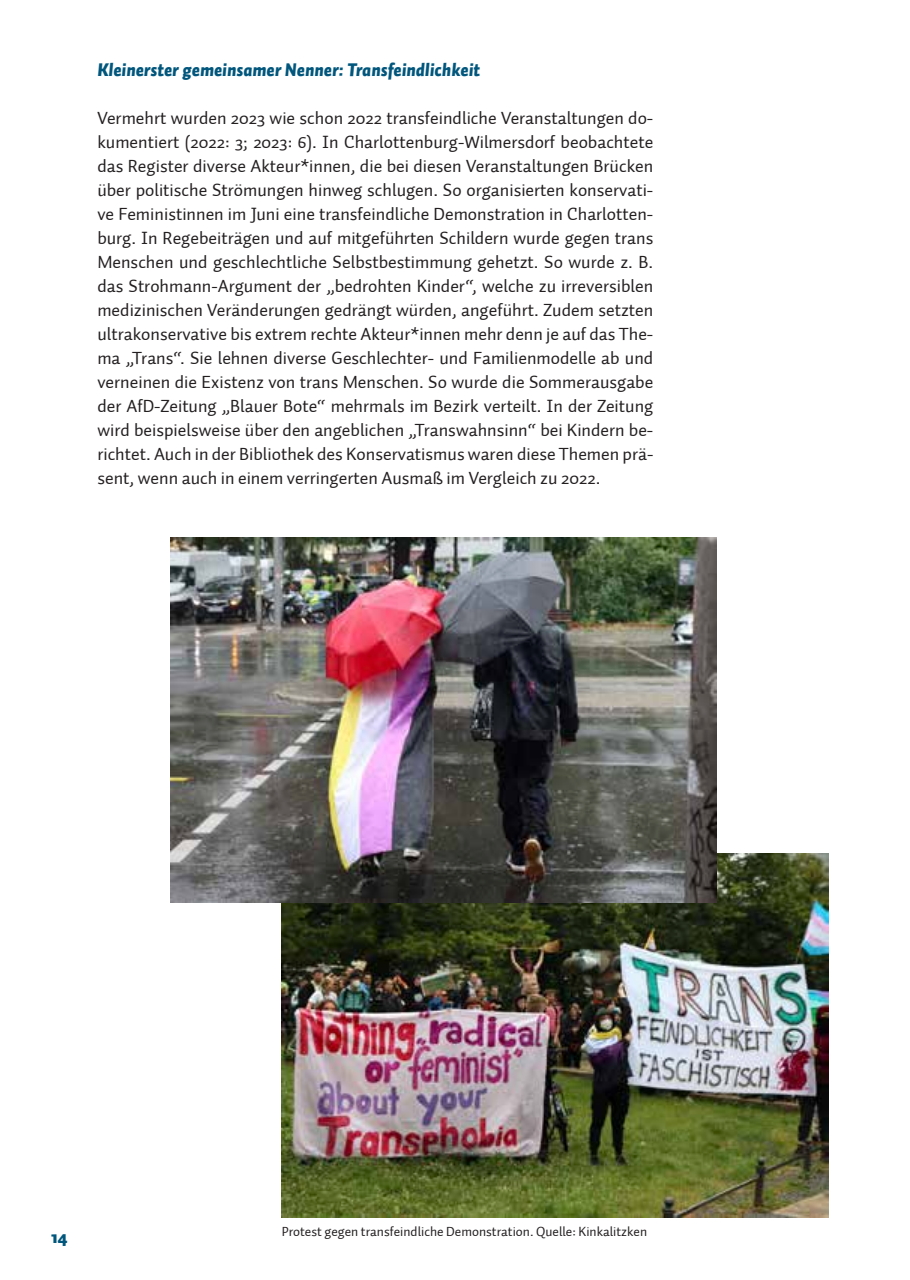
<style>
.page{position:relative;width:910px;height:1280px;background:#fff}
.page>*{position:absolute;margin:0;border:0;box-sizing:border-box;transform-origin:0 0}
.t1{font:18px/24px "Auto 1";color:#231f20;text-align:justify}
.t2{font:italic 900 18px "Auto 1";color:#00567c}
.t3{font:900 18px "Auto 1";color:#00567c}
.t4{font:13.5px "Auto 1";color:#231f20}
</style>
<div class="page">
<img style="left:282px;top:853px;width:546px;height:364px">
<img style="left:170px;top:538px;width:546px;height:364px">
<p class="t2" style="left:97px;top:58px;width:384px">Kleinerster gemeinsamer Nenner: Transfeindlichkeit</p>
<p class="t1" style="left:97px;top:107px;width:557px">Vermehrt wurden 2023 wie schon 2022 transfeindliche Veranstaltungen do&shy;kumentiert (2022: 3; 2023: 6). In Charlottenburg-Wilmersdorf beobachtete das Register diverse Akteur*innen, die bei diesen Veranstaltungen Brücken über politische Strömungen hinweg schlugen. So organisierten konservati&shy;ve Feministinnen im Juni eine transfeindliche Demonstration in Charlotten&shy;burg. In Regebeiträgen und auf mitgeführten Schildern wurde gegen trans Menschen und geschlechtliche Selbstbestimmung gehetzt. So wurde z. B. das Strohmann-Argument der „bedrohten Kinder“, welche zu irreversiblen medizinischen Veränderungen gedrängt würden, angeführt. Zudem setzten ultrakonservative bis extrem rechte Akteur*innen mehr denn je auf das The&shy;ma „Trans“. Sie lehnen diverse Geschlechter- und Familienmodelle ab und verneinen die Existenz von trans Menschen. So wurde die Sommerausgabe der AfD-Zeitung „Blauer Bote“ mehrmals im Bezirk verteilt. In der Zeitung wird beispielsweise über den angeblichen „Transwahnsinn“ bei Kindern be&shy;richtet. Auch in der Bibliothek des Konservatismus waren diese Themen prä&shy;sent, wenn auch in einem verringerten Ausmaß im Vergleich zu 2022.</p>
<p class="t3" style="left:51px;top:1225px;width:18px">14</p>
<p class="t4" style="left:282px;top:1223px;width:367px">Protest gegen transfeindliche Demonstration. Quelle: Kinkalitzken</p>
</div>
